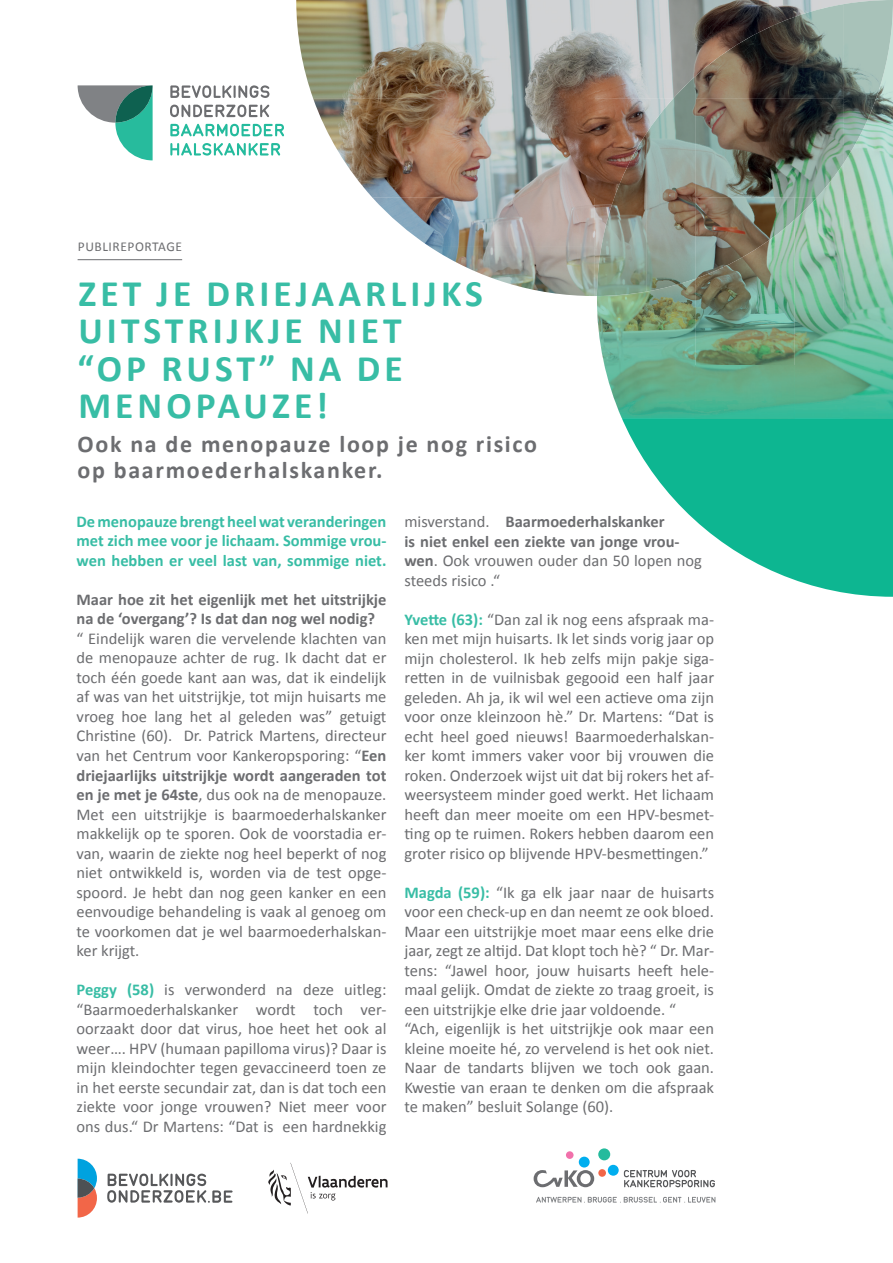
<style>
.page{position:relative;width:893px;height:1263px;background:#fff}
.page>*{position:absolute;margin:0;border:0;box-sizing:border-box;transform-origin:0 0}
.t1{font:700 37.5px/37.5px "Calibri";letter-spacing:.11em;color:#38bda5}
.t2{font:700 24px/25.5px "Calibri";letter-spacing:.07em;color:#6c6d70}
.t3{font:16.5px/19.5px "Calibri";color:#6c6d70;text-align:justify}
.t4{font:700 16.5px/19.5px "Calibri";color:#6c6d70}
.t5{font:700 16.5px/19.5px "Calibri";color:#38bda5;text-align:justify}
.t6{font:13.5px "Calibri";letter-spacing:.04em;color:#6c6d70}
.s1{font-weight:700}
.s2{font-weight:700;color:#38bda5}
.s3{font-weight:400}
</style>
<div class="page">
<svg style="left:536px;top:1197px;width:179px;height:5px"></svg>
<div style="left:579px;top:1157px;width:11px;height:10px;background:#00aeef;border-radius:50%"></div>
<div style="left:566px;top:1151px;width:8px;height:8px;background:#f171ab;border-radius:50%"></div>
<div style="left:598px;top:1148px;width:12px;height:12px;background:#24bb9d;border-radius:50%"></div>
<div style="left:598px;top:1169px;width:8px;height:8px;background:#f26648;border-radius:50%"></div>
<div style="left:608px;top:1165px;width:11px;height:11px;background:#00aeef;border-radius:50%"></div>
<svg style="left:624px;top:1170px;width:91px;height:17px"></svg>
<svg style="left:534px;top:1170px;width:60px;height:17px"></svg>
<svg style="left:78px;top:1159px;width:19px;height:58px"></svg>
<svg style="left:107px;top:1173px;width:126px;height:30px"></svg>
<svg style="left:170px;top:143px;width:110px;height:13px"></svg>
<svg style="left:170px;top:124px;width:114px;height:12px"></svg>
<svg style="left:170px;top:105px;width:99px;height:12px"></svg>
<svg style="left:170px;top:85px;width:99px;height:13px"></svg>
<svg style="left:78px;top:85px;width:75px;height:75px"></svg>
<svg style="left:268px;top:1163px;width:119px;height:50px"></svg>
<img style="left:296px;top:0;width:448px;height:99px">
<img style="left:744px;top:0;width:100px;height:4px">
<img style="left:313px;top:99px;width:282px;height:98px">
<img style="left:595px;top:99px;width:51px;height:49px">
<img style="left:595px;top:148px;width:2px;height:148px">
<img style="left:372px;top:197px;width:223px;height:50px">
<img style="left:430px;top:247px;width:165px;height:49px">
<svg style="left:621px;top:418px;width:272px;height:179px;fill:#0db691"></svg>
<img style="left:844px;top:163px;width:49px;height:255px">
<img style="left:794px;top:198px;width:50px;height:220px">
<img style="left:696px;top:279px;width:98px;height:139px">
<img style="left:597px;top:292px;width:99px;height:126px">
<img style="left:695px;top:4px;width:149px;height:194px">
<img style="left:844px;top:0;width:49px;height:163px">
<img style="left:646px;top:76px;width:50px;height:216px">
<img style="left:597px;top:133px;width:49px;height:163px">
<img style="left:695px;top:197px;width:99px;height:82px">
<img style="left:794px;top:197px;width:23px;height:23px">
<hr style="left:78px;top:259px;width:104px;height:1px;background:#6c6d70">
<p class="t6" style="left:78px;top:238px;width:106px">PUBLIREPORTAGE</p>
<h1 class="t1" style="left:78px;top:275px;width:407px">ZET JE DRIEJAARLIJKS<br>UITSTRIJKJE NIET<br>“OP RUST” NA DE<br>MENOPAUZE!</h1>
<h2 class="t2" style="left:78px;top:432px;width:461px">Ook na de menopauze loop je nog risico op baarmoederhalskanker.</h2>
<p class="t5" style="left:77px;top:512px;width:311px">De menopauze brengt heel wat veranderingen met zich mee voor je lichaam. Sommige vrou&shy;wen hebben er veel last van, sommige niet.</p>
<p class="t4" style="left:77px;top:590px;width:311px">Maar hoe zit het eigenlijk met het uitstrijkje na de ‘overgang’? Is dat dan nog wel nodig?</p>
<p class="t3" style="left:77px;top:629px;width:311px">“ Eindelijk waren die vervelende klachten van de menopauze achter de rug. Ik dacht dat er toch één goede kant aan was, dat ik eindelijk af was van het uitstrijkje, tot mijn huisarts me vroeg hoe lang het al geleden was” getuigt Christine (60). Dr. Patrick Martens, directeur van het Centrum voor Kankeropsporing: “<span class="s1">Een driejaarlijks uitstrijkje wordt aangeraden tot en je met je 64ste</span>, dus ook na de menopauze.<br>Met een uitstrijkje is baarmoederhalskanker makkelijk op te sporen. Ook de voorstadia er&shy;van, waarin de ziekte nog heel beperkt of nog niet ontwikkeld is, worden via de test opge&shy;spoord. Je hebt dan nog geen kanker en een eenvoudige behandeling is vaak al genoeg om te voorkomen dat je wel baarmoederhalskan&shy;ker krijgt.</p>
<p class="t3" style="left:77px;top:980px;width:311px"><span class="s2">Peggy (58)</span> is verwonderd na deze uitleg: “Baarmoederhalskanker wordt toch ver&shy;oorzaakt door dat virus, hoe heet het ook al weer…. HPV (humaan papilloma virus)? Daar is mijn kleindochter tegen gevaccineerd toen ze in het eerste secundair zat, dan is dat toch een ziekte voor jonge vrouwen? Niet meer voor ons dus.“ Dr Martens: “Dat is een hardnekkig</p>
<p class="t4" style="left:404px;top:512px;width:299px"><span class="s3">misverstand.</span> Baarmoederhalskanker<br>is niet enkel een ziekte van jonge vrou&shy;wen<span class="s3">. Ook vrouwen ouder dan 50 lopen nog steeds risico .“</span></p>
<p class="t3" style="left:404px;top:609px;width:311px"><span class="s2">Yvette (63):</span> “Dan zal ik nog eens afspraak ma&shy;ken met mijn huisarts. Ik let sinds vorig jaar op mijn cholesterol. Ik heb zelfs mijn pakje siga&shy;retten in de vuilnisbak gegooid een half jaar geleden. Ah ja, ik wil wel een actieve oma zijn voor onze kleinzoon hè.” Dr. Martens: “Dat is echt heel goed nieuws! Baarmoederhalskan&shy;ker komt immers vaker voor bij vrouwen die roken. Onderzoek wijst uit dat bij rokers het af&shy;weersysteem minder goed werkt. Het lichaam heeft dan meer moeite om een HPV-besmet&shy;ting op te ruimen. Rokers hebben daarom een groter risico op blijvende HPV-besmettingen.”</p>
<p class="t3" style="left:404px;top:882px;width:311px;text-align:left"><span class="s2">Magda (59):</span> “Ik ga elk jaar naar de huisarts voor een check-up en dan neemt ze ook bloed.<br>Maar een uitstrijkje moet maar eens elke drie jaar, zegt ze altijd. Dat klopt toch hè? “ Dr. Mar&shy;tens: “Jawel hoor, jouw huisarts heeft hele&shy;maal gelijk. Omdat de ziekte zo traag groeit, is een uitstrijkje elke drie jaar voldoende. “ “Ach, eigenlijk is het uitstrijkje ook maar een kleine moeite hé, zo vervelend is het ook niet.<br>Naar de tandarts blijven we toch ook gaan.<br>Kwestie van eraan te denken om die afspraak te maken” besluit Solange (60).</p>
</div>
